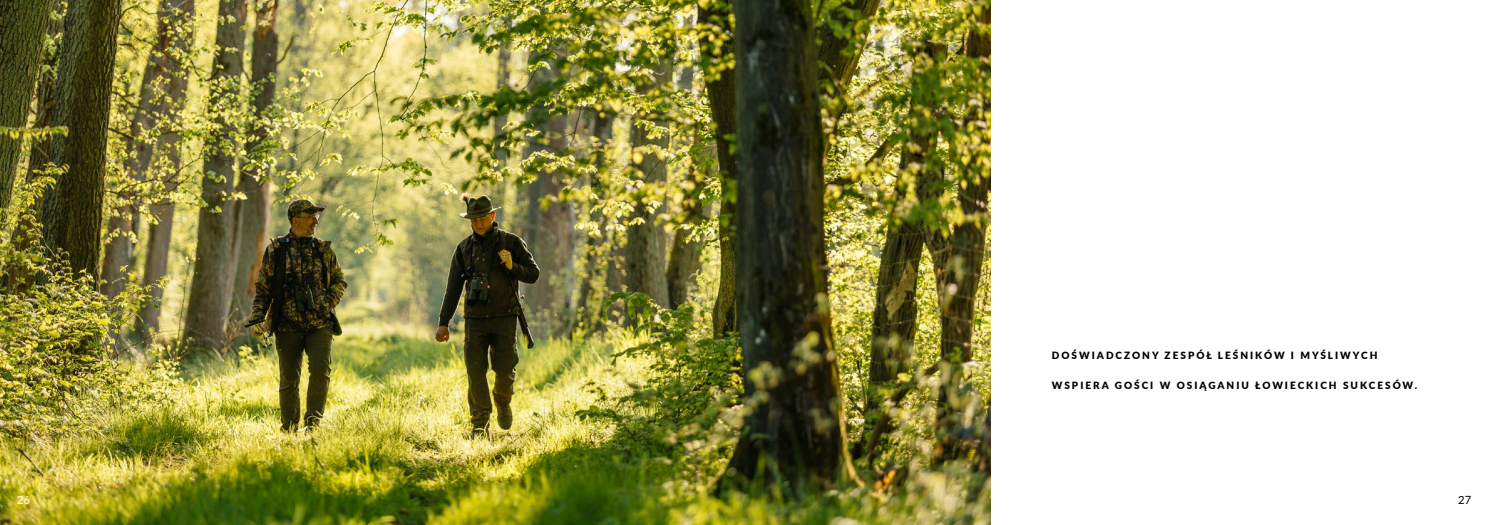
<style>
.page{position:relative;width:1489px;height:525px;background:#fff}
.page>*{position:absolute;margin:0;border:0;box-sizing:border-box;transform-origin:0 0}
.t1{font:500 11.25px "Lato";color:#fff}
.t2{font:11.25px "Lato";color:#000}
.t3{font:900 10px "Lato";letter-spacing:.2em;color:#000}
</style>
<div class="page">
<img style="left:0;top:0;width:989px;height:524px">
<p class="t3" style="left:1051px;top:348px;width:327px">DOŚWIADCZONY ZESPÓŁ LEŚNIKÓW I MYŚLIWYCH</p>
<p class="t3" style="left:1051px;top:378px;width:367px">WSPIERA GOŚCI W OSIĄGANIU ŁOWIECKICH SUKCESÓW.</p>
<p class="t1" style="left:17px;top:491px;width:15px">26</p>
<p class="t2" style="left:1457px;top:491px;width:15px">27</p>
</div>
